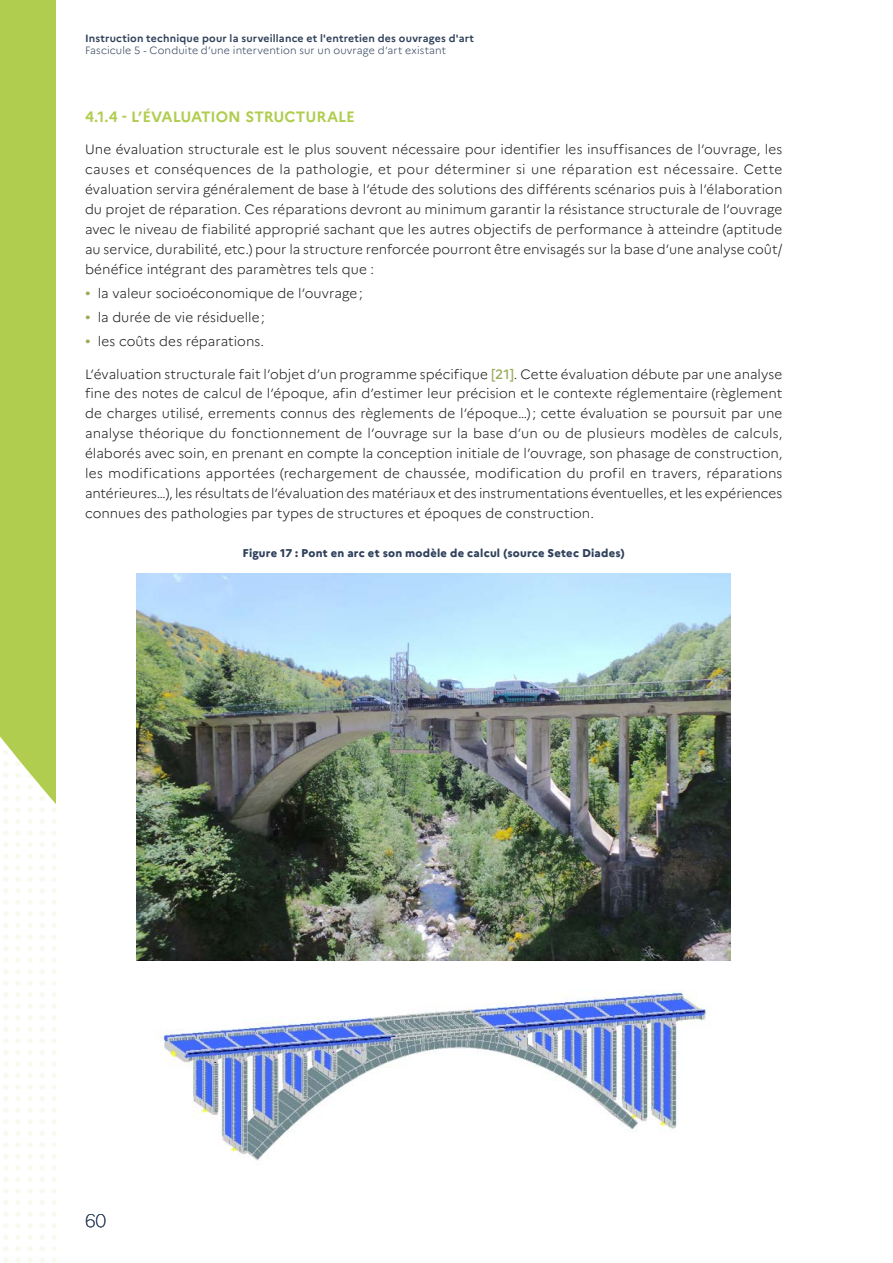
<style>
.page{position:relative;width:893px;height:1263px;background:#fff}
.page>*{position:absolute;margin:0;border:0;box-sizing:border-box;transform-origin:0 0}
.t1{font:100 18px "Marianne";color:#30415b}
.t2{font:700 15px "Marianne";letter-spacing:-.005em;color:#b1cd50}
.TEXTE_courant{font:300 13.5px/19.8px "Marianne";letter-spacing:.005em;color:#1d1d1b;text-align:justify}
.t3{font:800 11.25px "Marianne";letter-spacing:.02em;color:#30415b}
.t4{font:700 10.5px "Marianne";letter-spacing:.02em;color:#30415b}
.t5{font:300 10.5px "Marianne";letter-spacing:.01em;color:#30415b}
.s1{font-size:18px;color:#97ac5b}
.s2{font-weight:500;color:#97ac5b}
</style>
<div class="page">
<svg style="left:3px;top:1154px;width:52px;height:109px"></svg>
<svg style="left:0;top:28px;width:55px;height:1119px;fill:#b1cd50"></svg>
<div style="left:0;top:0;width:55px;height:28px;background:#b1cd50"></div>
<img style="left:137px;top:574px;width:594px;height:386px">
<img style="left:158px;top:990px;width:552px;height:170px">
<p class="t4" style="left:85px;top:32px;width:390px">Instruction technique pour la surveillance et l'entretien des ouvrages d'art</p>
<p class="t5" style="left:85px;top:44px;width:363px">Fascicule 5 - Conduite d’une intervention sur un ouvrage d’art existant</p>
<p class="t2" style="left:85px;top:107px;width:271px">4.1.4 - L’ÉVALUATION STRUCTURALE</p>
<p class="TEXTE_courant" style="left:85px;top:140px;width:699px">Une évaluation structurale est le plus souvent nécessaire pour identifier les insuffisances de l’ouvrage, les causes et conséquences de la pathologie, et pour déterminer si une réparation est nécessaire. Cette évaluation servira généralement de base à l’étude des solutions des différents scénarios puis à l’élaboration du projet de réparation. Ces réparations devront au minimum garantir la résistance structurale de l’ouvrage avec le niveau de fiabilité approprié sachant que les autres objectifs de performance à atteindre (aptitude au service, durabilité, etc.) pour la structure renforcée pourront être envisagés sur la base d’une analyse coût/ bénéfice intégrant des paramètres tels que :</p>
<p class="TEXTE_courant" style="left:85px;top:283px;width:279px"><span class="s1">•</span> la valeur socioéconomique de l’ouvrage;</p>
<p class="TEXTE_courant" style="left:85px;top:307px;width:181px"><span class="s1">•</span> la durée de vie résiduelle;</p>
<p class="TEXTE_courant" style="left:85px;top:331px;width:181px"><span class="s1">•</span> les coûts des réparations.</p>
<p class="TEXTE_courant" style="left:85px;top:364px;width:699px">L’évaluation structurale fait l’objet d’un programme spécifique <span class="s2">[21]</span>. Cette évaluation débute par une analyse fine des notes de calcul de l’époque, afin d’estimer leur précision et le contexte réglementaire (règlement de charges utilisé, errements connus des règlements de l’époque…); cette évaluation se poursuit par une analyse théorique du fonctionnement de l’ouvrage sur la base d’un ou de plusieurs modèles de calculs, élaborés avec soin, en prenant en compte la conception initiale de l’ouvrage, son phasage de construction, les modifications apportées (rechargement de chaussée, modification du profil en travers, réparations antérieures…), les résultats de l’évaluation des matériaux et des instrumentations éventuelles, et les expériences connues des pathologies par types de structures et époques de construction.</p>
<p class="t3" style="left:243px;top:546px;width:384px">Figure 17 : Pont en arc et son modèle de calcul (source Setec Diades)</p>
<h1 class="t1" style="left:85px;top:1210px;width:23px">60</h1>
</div>
